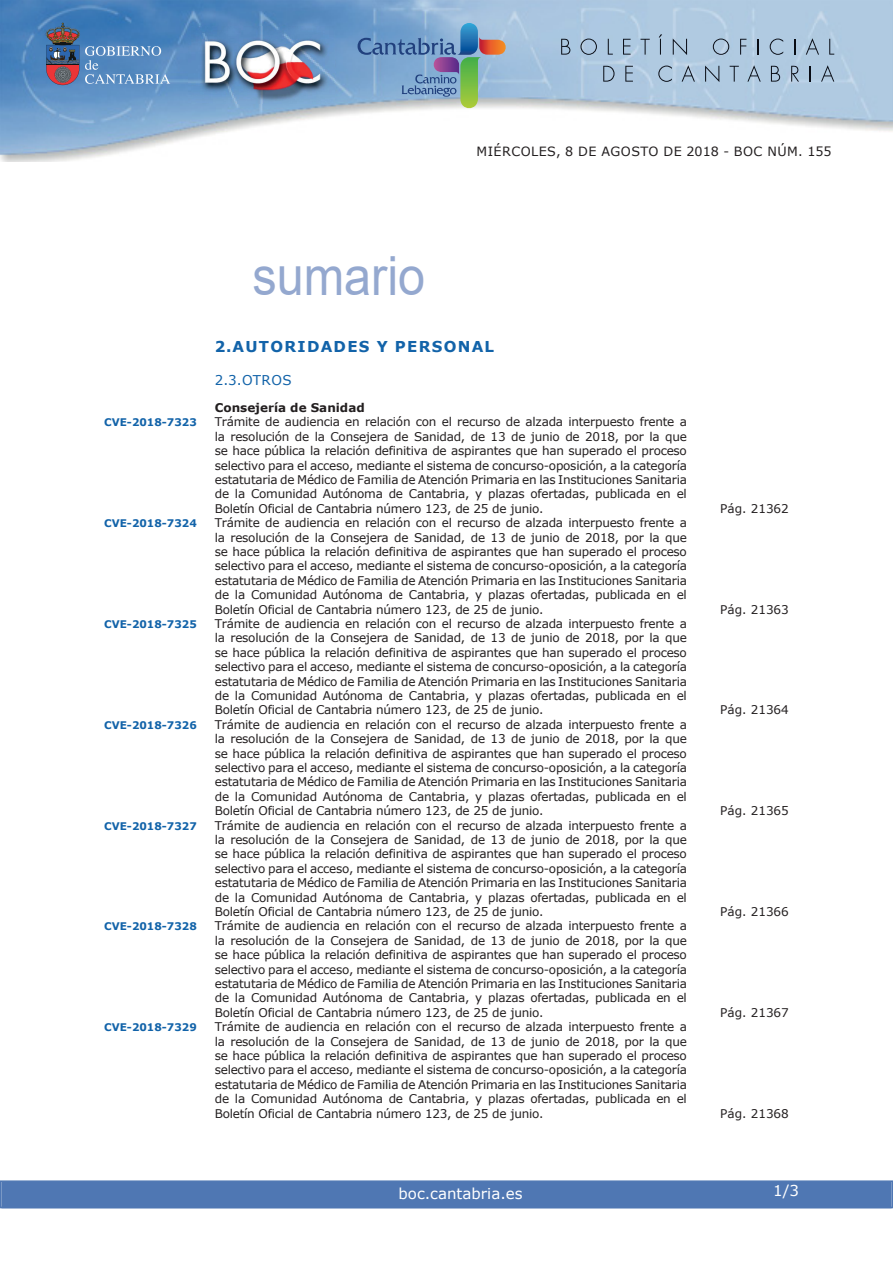
<style>
.page{position:relative;width:893px;height:1263px;background:#fff}
.page>*{position:absolute;margin:0;border:0;box-sizing:border-box;transform-origin:0 0}
.t1{font:54px "Arial";color:#94a8cf;scale:.9 1}
.t2{font:700 15px "Verdana";letter-spacing:.085em;color:#1263a9}
.t3{font:15px "Verdana";color:#fff}
.t4{font:13.5px "Verdana";letter-spacing:.035em;color:#1263a9}
.t5{font:12.75px "Verdana";letter-spacing:.035em;color:#231f20}
.t6{font:12px/14.4px "Verdana";letter-spacing:-.02em;color:#231f20;text-align:justify}
.t7{font:12px "Verdana";color:#231f20}
.t8{font:700 12px "Verdana";color:#231f20}
.t9{font:700 10.5px "Verdana";color:#1263a9}
</style>
<div class="page">
<img style="left:0;top:0;width:893px;height:161px">
<svg style="left:561px;top:39px;width:9px;height:16px"></svg>
<svg style="left:580px;top:39px;width:17px;height:16px"></svg>
<svg style="left:608px;top:39px;width:5px;height:16px"></svg>
<svg style="left:623px;top:39px;width:7px;height:16px"></svg>
<svg style="left:640px;top:39px;width:10px;height:16px"></svg>
<svg style="left:659px;top:34px;width:3px;height:21px"></svg>
<svg style="left:673px;top:39px;width:14px;height:16px"></svg>
<svg style="left:713px;top:39px;width:16px;height:16px"></svg>
<svg style="left:740px;top:39px;width:6px;height:16px"></svg>
<svg style="left:758px;top:39px;width:1px;height:16px"></svg>
<svg style="left:770px;top:39px;width:13px;height:16px"></svg>
<svg style="left:794px;top:39px;width:1px;height:16px"></svg>
<svg style="left:806px;top:38px;width:13px;height:17px"></svg>
<svg style="left:829px;top:39px;width:5px;height:16px"></svg>
<svg style="left:603px;top:66px;width:11px;height:16px"></svg>
<svg style="left:625px;top:66px;width:8px;height:16px"></svg>
<svg style="left:658px;top:66px;width:14px;height:16px"></svg>
<svg style="left:682px;top:65px;width:13px;height:17px"></svg>
<svg style="left:705px;top:66px;width:14px;height:16px"></svg>
<svg style="left:729px;top:66px;width:10px;height:16px"></svg>
<svg style="left:747px;top:65px;width:14px;height:17px"></svg>
<svg style="left:771px;top:66px;width:9px;height:16px"></svg>
<svg style="left:791px;top:66px;width:8px;height:16px"></svg>
<svg style="left:810px;top:66px;width:1px;height:16px"></svg>
<svg style="left:821px;top:65px;width:13px;height:17px"></svg>
<img style="left:188px;top:26px;width:147px;height:77px">
<img style="left:45px;top:23px;width:125px;height:62px">
<svg style="left:357px;top:23px;width:149px;height:86px;background:#84a3bc"></svg>
<div style="left:2px;top:1181px;width:889px;height:27px;background:#4f77b3"></div>
<div style="left:0;top:1180px;width:893px;height:28px;border:2px solid #4f77b3"></div>
<h1 class="t1" style="left:252px;top:246px;width:194px">sumario</h1>
<p class="t5" style="left:477px;top:143px;width:357px">MIÉRCOLES, 8 DE AGOSTO DE 2018 - BOC NÚM. 155</p>
<p class="t2" style="left:215px;top:337px;width:281px">2.AUTORIDADES Y PERSONAL</p>
<p class="t4" style="left:215px;top:371px;width:78px">2.3.OTROS</p>
<p class="t8" style="left:215px;top:400px;width:151px">Consejería de Sanidad</p>
<p class="t9" style="left:104px;top:416px;width:94px">CVE-2018-7323</p>
<p class="t6" style="left:215px;top:414px;width:474px">Trámite de audiencia en relación con el recurso de alzada interpuesto frente a la resolución de la Consejera de Sanidad, de 13 de junio de 2018, por la que se hace pública la relación definitiva de aspirantes que han superado el proceso selectivo para el acceso, mediante el sistema de concurso-oposición, a la categoría estatutaria de Médico de Familia de Atención Primaria en las Instituciones Sanitaria de la Comunidad Autónoma de Cantabria, y plazas ofertadas, publicada en el Boletín Oficial de Cantabria número 123, de 25 de junio.</p>
<p class="t9" style="left:104px;top:517px;width:94px">CVE-2018-7324</p>
<p class="t6" style="left:215px;top:515px;width:474px">Trámite de audiencia en relación con el recurso de alzada interpuesto frente a la resolución de la Consejera de Sanidad, de 13 de junio de 2018, por la que se hace pública la relación definitiva de aspirantes que han superado el proceso selectivo para el acceso, mediante el sistema de concurso-oposición, a la categoría estatutaria de Médico de Familia de Atención Primaria en las Instituciones Sanitaria de la Comunidad Autónoma de Cantabria, y plazas ofertadas, publicada en el Boletín Oficial de Cantabria número 123, de 25 de junio.</p>
<p class="t9" style="left:104px;top:617px;width:94px">CVE-2018-7325</p>
<p class="t6" style="left:215px;top:616px;width:474px">Trámite de audiencia en relación con el recurso de alzada interpuesto frente a la resolución de la Consejera de Sanidad, de 13 de junio de 2018, por la que se hace pública la relación definitiva de aspirantes que han superado el proceso selectivo para el acceso, mediante el sistema de concurso-oposición, a la categoría estatutaria de Médico de Familia de Atención Primaria en las Instituciones Sanitaria de la Comunidad Autónoma de Cantabria, y plazas ofertadas, publicada en el Boletín Oficial de Cantabria número 123, de 25 de junio.</p>
<p class="t9" style="left:104px;top:718px;width:94px">CVE-2018-7326</p>
<p class="t6" style="left:215px;top:717px;width:474px">Trámite de audiencia en relación con el recurso de alzada interpuesto frente a la resolución de la Consejera de Sanidad, de 13 de junio de 2018, por la que se hace pública la relación definitiva de aspirantes que han superado el proceso selectivo para el acceso, mediante el sistema de concurso-oposición, a la categoría estatutaria de Médico de Familia de Atención Primaria en las Instituciones Sanitaria de la Comunidad Autónoma de Cantabria, y plazas ofertadas, publicada en el Boletín Oficial de Cantabria número 123, de 25 de junio.</p>
<p class="t9" style="left:104px;top:819px;width:94px">CVE-2018-7327</p>
<p class="t6" style="left:215px;top:818px;width:474px">Trámite de audiencia en relación con el recurso de alzada interpuesto frente a la resolución de la Consejera de Sanidad, de 13 de junio de 2018, por la que se hace pública la relación definitiva de aspirantes que han superado el proceso selectivo para el acceso, mediante el sistema de concurso-oposición, a la categoría estatutaria de Médico de Familia de Atención Primaria en las Instituciones Sanitaria de la Comunidad Autónoma de Cantabria, y plazas ofertadas, publicada en el Boletín Oficial de Cantabria número 123, de 25 de junio.</p>
<p class="t9" style="left:104px;top:920px;width:94px">CVE-2018-7328</p>
<p class="t6" style="left:215px;top:918px;width:474px">Trámite de audiencia en relación con el recurso de alzada interpuesto frente a la resolución de la Consejera de Sanidad, de 13 de junio de 2018, por la que se hace pública la relación definitiva de aspirantes que han superado el proceso selectivo para el acceso, mediante el sistema de concurso-oposición, a la categoría estatutaria de Médico de Familia de Atención Primaria en las Instituciones Sanitaria de la Comunidad Autónoma de Cantabria, y plazas ofertadas, publicada en el Boletín Oficial de Cantabria número 123, de 25 de junio.</p>
<p class="t9" style="left:104px;top:1021px;width:94px">CVE-2018-7329</p>
<p class="t6" style="left:215px;top:1019px;width:474px">Trámite de audiencia en relación con el recurso de alzada interpuesto frente a la resolución de la Consejera de Sanidad, de 13 de junio de 2018, por la que se hace pública la relación definitiva de aspirantes que han superado el proceso selectivo para el acceso, mediante el sistema de concurso-oposición, a la categoría estatutaria de Médico de Familia de Atención Primaria en las Instituciones Sanitaria de la Comunidad Autónoma de Cantabria, y plazas ofertadas, publicada en el Boletín Oficial de Cantabria número 123, de 25 de junio.</p>
<p class="t3" style="left:398px;top:1184px;width:126px">boc.cantabria.es</p>
<p class="t7" style="left:720px;top:501px;width:70px">Pág. 21362</p>
<p class="t7" style="left:720px;top:602px;width:70px">Pág. 21363</p>
<p class="t7" style="left:720px;top:702px;width:70px">Pág. 21364</p>
<p class="t7" style="left:720px;top:803px;width:70px">Pág. 21365</p>
<p class="t7" style="left:720px;top:904px;width:70px">Pág. 21366</p>
<p class="t7" style="left:720px;top:1005px;width:70px">Pág. 21367</p>
<p class="t7" style="left:720px;top:1106px;width:70px">Pág. 21368</p>
<p class="t3" style="left:773px;top:1181px;width:27px">1/3</p>
</div>
